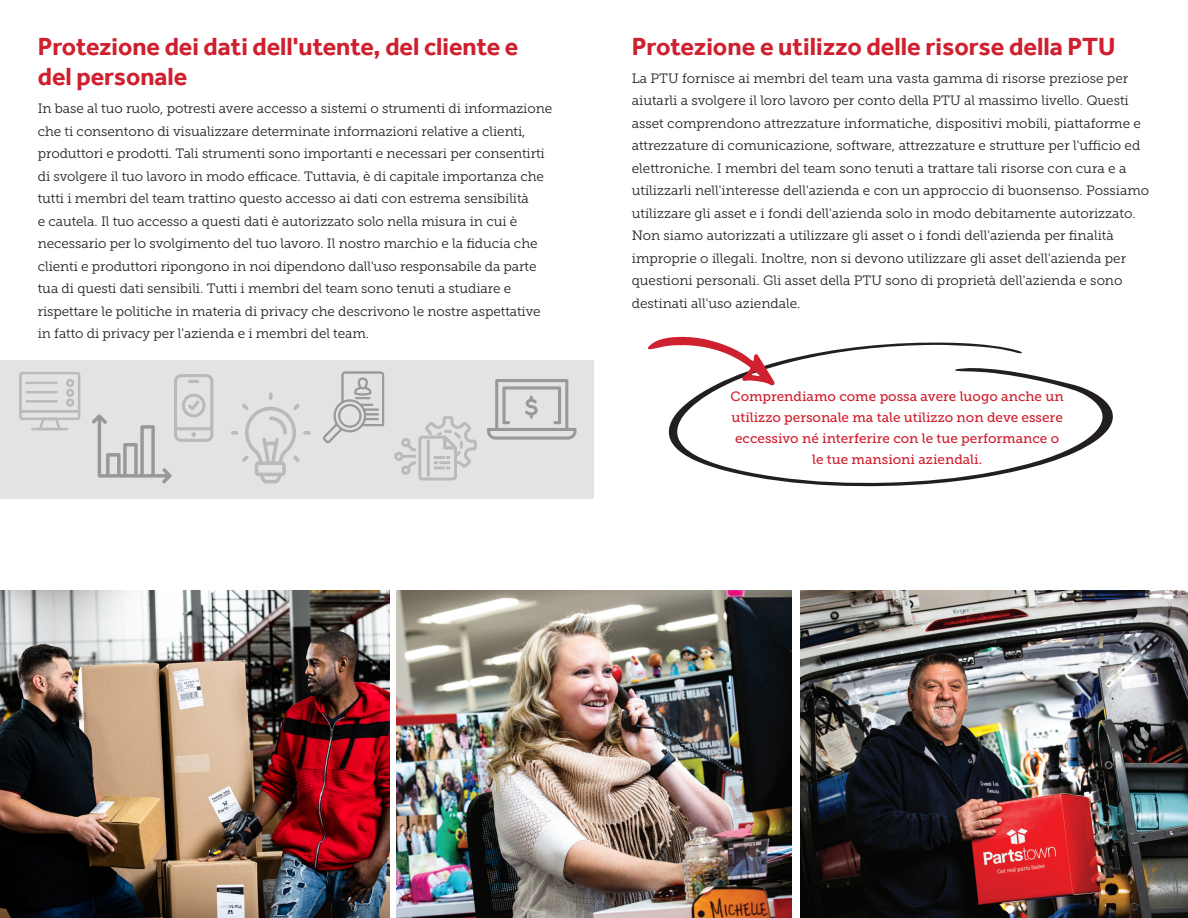
<style>
.page{position:relative;width:1188px;height:918px;background:#fff}
.page>*{position:absolute;margin:0;border:0;box-sizing:border-box;transform-origin:0 0}
.t1{font:700 25.5px/30.6px "Effra";color:#cf202f}
.t2{font:13.5px/22.5px "Museo Slab 300";letter-spacing:-.005em;color:#231f20}
.t3{font:13.5px/21px "Museo Slab 500";color:#cf202f;text-align:center}
</style>
<div class="page">
<div style="left:0;top:360px;width:594px;height:138px;background:#e2e4e2"></div>
<svg style="left:92px;top:374px;width:121px;height:109px"></svg>
<svg style="left:231px;top:392px;width:80px;height:91px"></svg>
<svg style="left:19px;top:372px;width:62px;height:59px"></svg>
<svg style="left:487px;top:379px;width:90px;height:61px"></svg>
<svg style="left:323px;top:371px;width:61px;height:72px"></svg>
<div style="left:394px;top:452px;width:10px;height:9px;border:3px solid #bababa;border-radius:50%"></div>
<div style="left:401px;top:438px;width:10px;height:9px;border:3px solid #bababa;border-radius:50%"></div>
<div style="left:401px;top:465px;width:10px;height:10px;border:3px solid #bababa;border-radius:50%"></div>
<svg style="left:402px;top:416px;width:76px;height:83px"></svg>
<hr style="left:427px;top:440px;width:3px;height:36px;background:#bababa">
<svg style="left:668px;top:342px;width:445px;height:145px"></svg>
<img style="left:396px;top:591px;width:396px;height:327px">
<img style="left:0;top:591px;width:390px;height:327px">
<img style="left:800px;top:591px;width:388px;height:327px">
<svg style="left:648px;top:336px;width:127px;height:50px"></svg>
<p class="t1" style="left:38px;top:31px;width:482px">Protezione dei dati dell'utente, del cliente e del personale</p>
<p class="t2" style="left:38px;top:98px;width:516px">In base al tuo ruolo, potresti avere accesso a sistemi o strumenti di informazione che ti consentono di visualizzare determinate informazioni relative a clienti, produttori e prodotti. Tali strumenti sono importanti e necessari per consentirti di svolgere il tuo lavoro in modo efficace. Tuttavia, è di capitale importanza che tutti i membri del team trattino questo accesso ai dati con estrema sensibilità<br>e cautela. Il tuo accesso a questi dati è autorizzato solo nella misura in cui è necessario per lo svolgimento del tuo lavoro. Il nostro marchio e la fiducia che clienti e produttori ripongono in noi dipendono dall'uso responsabile da parte tua di questi dati sensibili. Tutti i membri del team sono tenuti a studiare e rispettare le politiche in materia di privacy che descrivono le nostre aspettative in fatto di privacy per l'azienda e i membri del team.</p>
<p class="t1" style="left:632px;top:31px;width:485px">Protezione e utilizzo delle risorse della PTU</p>
<p class="t2" style="left:632px;top:67px;width:519px">La PTU fornisce ai membri del team una vasta gamma di risorse preziose per aiutarli a svolgere il loro lavoro per conto della PTU al massimo livello. Questi asset comprendono attrezzature informatiche, dispositivi mobili, piattaforme e attrezzature di comunicazione, software, attrezzature e strutture per l'ufficio ed elettroniche. I membri del team sono tenuti a trattare tali risorse con cura e a utilizzarli nell'interesse dell'azienda e con un approccio di buonsenso. Possiamo utilizzare gli asset e i fondi dell'azienda solo in modo debitamente autorizzato.<br>Non siamo autorizzati a utilizzare gli asset o i fondi dell'azienda per finalità improprie o illegali. Inoltre, non si devono utilizzare gli asset dell'azienda per questioni personali. Gli asset della PTU sono di proprietà dell'azienda e sono destinati all'uso aziendale.</p>
<p class="t3" style="left:731px;top:386px;width:335px">Comprendiamo come possa avere luogo anche un utilizzo personale ma tale utilizzo non deve essere eccessivo né interferire con le tue performance o le tue mansioni aziendali.</p>
</div>
